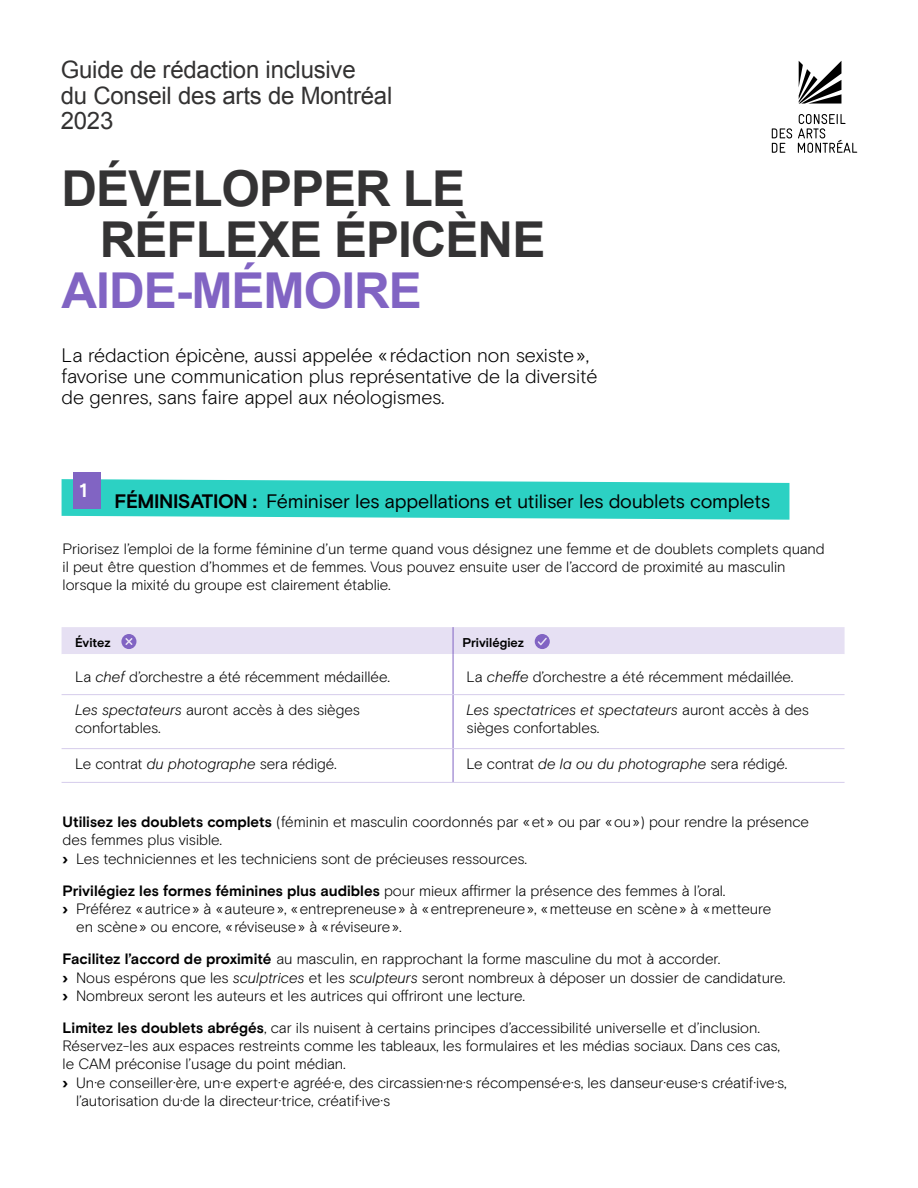
<style>
.page{position:relative;width:918px;height:1188px;background:#fff}
.page>*{position:absolute;margin:0;border:0;box-sizing:border-box;transform-origin:0 0}
.t1{font:700 49.5px/51px "Arial";letter-spacing:-.02em;color:#343334}
.t2{font:700 49.5px "Arial";letter-spacing:-.02em;color:#8164c3}
.t3{font:24px/25.5px "Arial";letter-spacing:-.01em;color:#333232}
.t4{font:300 19.5px/21px "Basis Grotesque Pro";letter-spacing:-.005em;color:#000}
.t5{font:19.5px "Basis Grotesque Pro";letter-spacing:-.01em;color:#000}
.t6{font:700 19.2px "Basis Grotesque Pro";color:#fff}
.t7{font:300 15px/18px "Basis Grotesque Pro";letter-spacing:-.005em;color:#000}
.t8{font:700 12.75px "Basis Grotesque Pro";color:#000}
.s1{font-weight:700}
.s2{font-style:italic}
.s3{font-weight:900;font-size:14.25px}
</style>
<div class="page">
<svg style="left:799px;top:61px;width:42px;height:43px"></svg>
<svg style="left:772px;top:114px;width:85px;height:39px"></svg>
<hr style="left:453px;top:654px;width:1px;height:40px;background:#8164c3">
<hr style="left:453px;top:695px;width:1px;height:53px;background:#8164c3">
<hr style="left:453px;top:749px;width:1px;height:33px;background:#8164c3">
<hr style="left:62px;top:782px;width:391px;height:1px;background:#d5cceb">
<hr style="left:453px;top:782px;width:392px;height:1px;background:#d5cceb">
<hr style="left:62px;top:748px;width:391px;height:1px;background:#d5cceb">
<hr style="left:453px;top:748px;width:392px;height:1px;background:#d5cceb">
<hr style="left:62px;top:694px;width:391px;height:1px;background:#d5cceb">
<hr style="left:453px;top:694px;width:392px;height:1px;background:#d5cceb">
<div style="left:62px;top:627px;width:783px;height:27px;background:#e6e0f3"></div>
<svg style="left:62px;top:479px;width:727px;height:41px;background:#42d5c9"></svg>
<div style="left:73px;top:472px;width:28px;height:36px;background:#8164c3"></div>
<h2 class="t3" style="left:61px;top:57px;width:333px">Guide de rédaction inclusive<br>du Conseil des arts de Montréal<br>2023</h2>
<h1 class="t1" style="left:100px;top:164px;width:447px;text-indent:-38px">DÉVELOPPER LE<br>RÉFLEXE ÉPICÈNE</h1>
<h1 class="t2" style="left:62px;top:258px;width:362px">AIDE-MÉMOIRE</h1>
<h3 class="t4" style="left:62px;top:345px;width:537px">La rédaction épicène, aussi appelée « rédaction non sexiste», favorise une communication plus représentative de la diversité de genres, sans faire appel aux néologismes.</h3>
<p class="t6" style="left:80px;top:479px;width:9px">1</p>
<h3 class="t5" style="left:115px;top:489px;width:657px"><span class="s1">FÉMINISATION :</span> Féminiser les appellations et utiliser les doublets complets</h3>
<p class="t7" style="left:63px;top:540px;width:764px">Priorisez l’emploi de la forme féminine d’un terme quand vous désignez une femme et de doublets complets quand il peut être question d’hommes et de femmes. Vous pouvez ensuite user de l’accord de proximité au masculin lorsque la mixité du groupe est clairement établie.</p>
<p class="t8" style="left:75px;top:635px;width:37px">Évitez</p>
<p class="t8" style="left:463px;top:635px;width:63px">Privilégiez</p>
<p class="t7" style="left:75px;top:668px;width:316px">La <span class="s2">chef</span> d’orchestre a été récemment médaillée.</p>
<p class="t7" style="left:467px;top:668px;width:328px">La <span class="s2">cheffe</span> d’orchestre a été récemment médaillée.</p>
<p class="t7" style="left:75px;top:701px;width:286px"><span class="s2">Les spectateurs</span> auront accès à des sièges confortables.</p>
<p class="t7" style="left:467px;top:701px;width:344px"><span class="s2">Les spectatrices et spectateurs</span> auront accès à des sièges confortables.</p>
<p class="t7" style="left:75px;top:755px;width:263px">Le contrat <span class="s2">du photographe</span> sera rédigé.</p>
<p class="t7" style="left:467px;top:755px;width:322px">Le contrat <span class="s2">de la ou du photographe</span> sera rédigé.</p>
<p class="t7" style="left:63px;top:813px;width:748px"><span class="s1">Utilisez les doublets complets</span> (féminin et masculin coordonnés par «et » ou par «ou») pour rendre la présence des femmes plus visible.<br><span class="s3">›</span> Les techniciennes et les techniciens sont de précieuses ressources.</p>
<p class="t7" style="left:63px;top:881px;width:664px"><span class="s1">Privilégiez les formes féminines plus audibles</span> pour mieux affirmer la présence des femmes à l’oral.</p>
<p class="t7" style="left:63px;top:900px;width:710px"><span class="s3">›</span> Préférez «autrice» à «auteure», «entrepreneuse» à «entrepreneure», «metteuse en scène» à «metteure</p>
<p class="t7" style="left:76px;top:918px;width:327px">en scène» ou encore, « réviseuse» à « réviseure».</p>
<p class="t7" style="left:63px;top:949px;width:724px;line-height:18.8px"><span class="s1">Facilitez l’accord de proximité</span> au masculin, en rapprochant la forme masculine du mot à accorder.<br><span class="s3">›</span> Nous espérons que les <span class="s2">sculptrices</span> et les <span class="s2">sculpteurs</span> seront nombreux à déposer un dossier de candidature. <span class="s3">›</span> Nombreux seront les auteurs et les autrices qui offriront une lecture.</p>
<p class="t7" style="left:63px;top:1019px;width:699px"><span class="s1">Limitez les doublets abrégés</span>, car ils nuisent à certains principes d’accessibilité universelle et d’inclusion.</p>
<p class="t7" style="left:63px;top:1037px;width:719px">Réservez-les aux espaces restreints comme les tableaux, les formulaires et les médias sociaux. Dans ces cas,</p>
<p class="t7" style="left:63px;top:1055px;width:285px">le CAM préconise l’usage du point médian.</p>
<p class="t7" style="left:63px;top:1073px;width:726px"><span class="s3">›</span> Un·e conseiller·ère, un·e expert·e agréé·e, des circassien·ne·s récompensé·e·s, les danseur·euse·s créatif·ive·s,</p>
<p class="t7" style="left:76px;top:1091px;width:316px">l’autorisation du·de la directeur·trice, créatif·ive·s</p>
</div>
